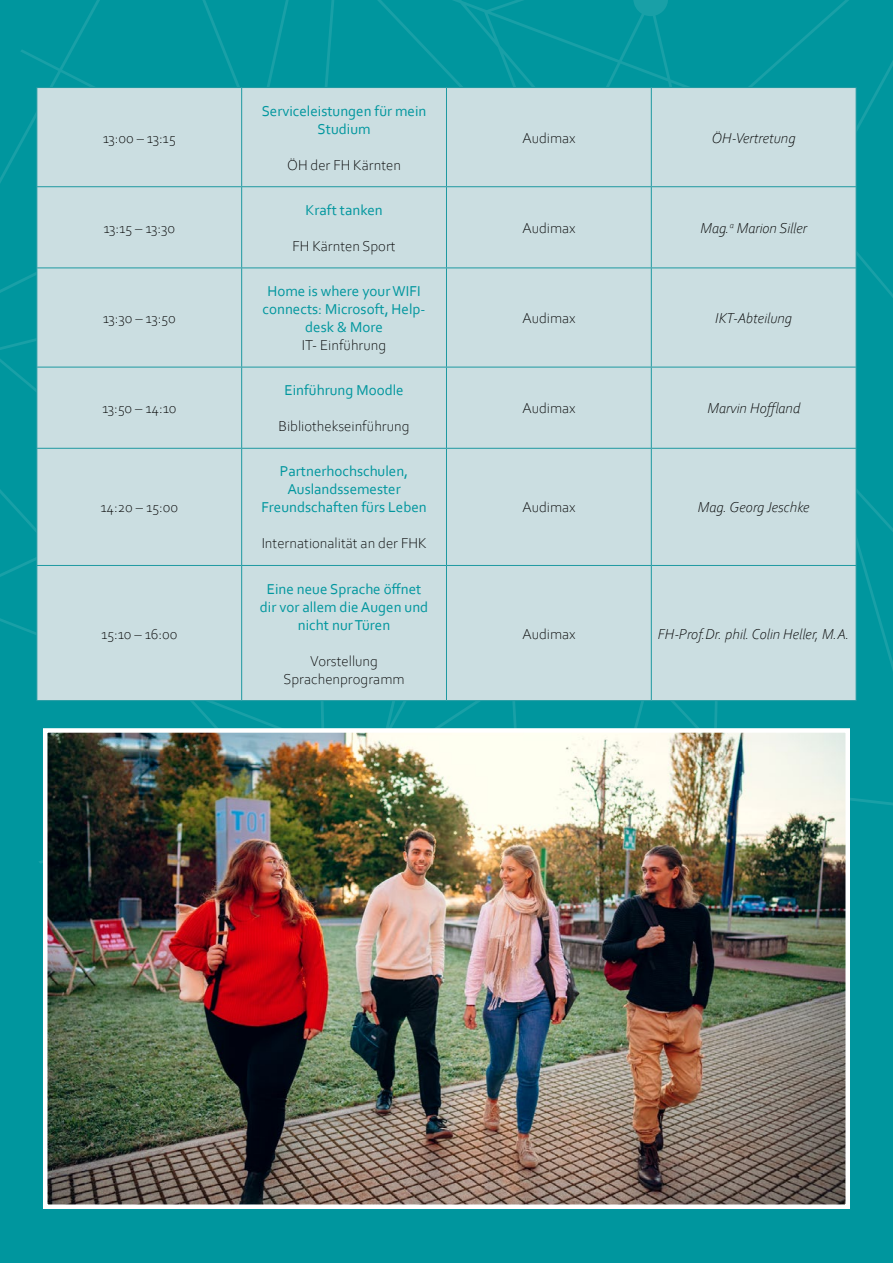
<style>
.page{position:relative;width:893px;height:1263px;background:#fff}
.page>*{position:absolute;margin:0;border:0;box-sizing:border-box;transform-origin:0 0}
.t1{font:15px/18px "Corbel";color:#00969e;text-align:center}
.t2{font:300 15px/18px "Corbel";color:#000;text-align:center}
.t3{font:italic 300 15px "Corbel";color:#000}
</style>
<div class="page">
<div style="left:0;top:646px;width:893px;height:617px;background:#00969e"></div>
<div style="left:0;top:0;width:893px;height:864px;background:#00969e"></div>
<img style="left:48px;top:733px;width:797px;height:471px">
<div style="left:43px;top:728px;width:807px;height:481px;border:4px solid #fff"></div>
<div style="left:37px;top:88px;width:819px;height:612px;background:#cbdee1"></div>
<hr style="left:36px;top:88px;width:1px;height:98px;background:#1e99a1">
<hr style="left:36px;top:187px;width:1px;height:81px;background:#1e99a1">
<hr style="left:36px;top:268px;width:1px;height:99px;background:#1e99a1">
<hr style="left:36px;top:367px;width:1px;height:81px;background:#1e99a1">
<hr style="left:36px;top:449px;width:1px;height:116px;background:#1e99a1">
<hr style="left:36px;top:566px;width:1px;height:134px;background:#1e99a1">
<hr style="left:36px;top:87px;width:206px;height:1px;background:#1e99a1">
<hr style="left:36px;top:186px;width:206px;height:1px;background:#1e99a1">
<hr style="left:36px;top:268px;width:206px;height:1px;background:#1e99a1">
<hr style="left:36px;top:367px;width:206px;height:1px;background:#1e99a1">
<hr style="left:36px;top:448px;width:206px;height:1px;background:#1e99a1">
<hr style="left:36px;top:565px;width:206px;height:1px;background:#1e99a1">
<hr style="left:36px;top:700px;width:206px;height:1px;background:#1e99a1">
<hr style="left:241px;top:88px;width:1px;height:98px;background:#1e99a1">
<hr style="left:241px;top:187px;width:1px;height:81px;background:#1e99a1">
<hr style="left:241px;top:268px;width:1px;height:99px;background:#1e99a1">
<hr style="left:241px;top:367px;width:1px;height:81px;background:#1e99a1">
<hr style="left:241px;top:449px;width:1px;height:116px;background:#1e99a1">
<hr style="left:241px;top:566px;width:1px;height:134px;background:#1e99a1">
<hr style="left:242px;top:87px;width:204px;height:1px;background:#1e99a1">
<hr style="left:242px;top:186px;width:204px;height:1px;background:#1e99a1">
<hr style="left:242px;top:268px;width:204px;height:1px;background:#1e99a1">
<hr style="left:242px;top:367px;width:204px;height:1px;background:#1e99a1">
<hr style="left:242px;top:448px;width:204px;height:1px;background:#1e99a1">
<hr style="left:242px;top:565px;width:204px;height:1px;background:#1e99a1">
<hr style="left:242px;top:700px;width:204px;height:1px;background:#1e99a1">
<hr style="left:446px;top:88px;width:1px;height:98px;background:#1e99a1">
<hr style="left:446px;top:187px;width:1px;height:81px;background:#1e99a1">
<hr style="left:446px;top:268px;width:1px;height:99px;background:#1e99a1">
<hr style="left:446px;top:367px;width:1px;height:81px;background:#1e99a1">
<hr style="left:446px;top:449px;width:1px;height:116px;background:#1e99a1">
<hr style="left:446px;top:566px;width:1px;height:134px;background:#1e99a1">
<hr style="left:651px;top:88px;width:1px;height:98px;background:#1e99a1">
<hr style="left:856px;top:88px;width:1px;height:98px;background:#1e99a1">
<hr style="left:651px;top:187px;width:1px;height:81px;background:#1e99a1">
<hr style="left:856px;top:187px;width:1px;height:81px;background:#1e99a1">
<hr style="left:651px;top:268px;width:1px;height:99px;background:#1e99a1">
<hr style="left:856px;top:268px;width:1px;height:99px;background:#1e99a1">
<hr style="left:651px;top:367px;width:1px;height:81px;background:#1e99a1">
<hr style="left:856px;top:367px;width:1px;height:81px;background:#1e99a1">
<hr style="left:651px;top:449px;width:1px;height:116px;background:#1e99a1">
<hr style="left:856px;top:449px;width:1px;height:116px;background:#1e99a1">
<hr style="left:651px;top:566px;width:1px;height:134px;background:#1e99a1">
<hr style="left:856px;top:566px;width:1px;height:134px;background:#1e99a1">
<hr style="left:446px;top:87px;width:205px;height:1px;background:#1e99a1">
<hr style="left:651px;top:87px;width:205px;height:1px;background:#1e99a1">
<hr style="left:446px;top:186px;width:205px;height:1px;background:#1e99a1">
<hr style="left:651px;top:186px;width:205px;height:1px;background:#1e99a1">
<hr style="left:446px;top:268px;width:205px;height:1px;background:#1e99a1">
<hr style="left:651px;top:268px;width:205px;height:1px;background:#1e99a1">
<hr style="left:446px;top:367px;width:205px;height:1px;background:#1e99a1">
<hr style="left:651px;top:367px;width:205px;height:1px;background:#1e99a1">
<hr style="left:446px;top:448px;width:205px;height:1px;background:#1e99a1">
<hr style="left:651px;top:448px;width:205px;height:1px;background:#1e99a1">
<hr style="left:446px;top:565px;width:205px;height:1px;background:#1e99a1">
<hr style="left:651px;top:565px;width:205px;height:1px;background:#1e99a1">
<hr style="left:446px;top:700px;width:205px;height:1px;background:#1e99a1">
<hr style="left:651px;top:700px;width:205px;height:1px;background:#1e99a1">
<p class="t2" style="left:103px;top:128px;width:75px">13:00 – 13:15</p>
<p class="t1" style="left:262px;top:101px;width:166px">Serviceleistungen für mein<br>Studium</p>
<p class="t2" style="left:287px;top:155px;width:115px">ÖH der FH Kärnten</p>
<p class="t2" style="left:522px;top:128px;width:54px">Audimax</p>
<p class="t3" style="left:712px;top:128px;width:85px">ÖH-Vertretung</p>
<p class="t2" style="left:103px;top:218px;width:73px">13:15 – 13:30</p>
<p class="t1" style="left:305px;top:201px;width:79px">Kraft tanken</p>
<p class="t2" style="left:293px;top:236px;width:105px">FH Kärnten Sport</p>
<p class="t2" style="left:522px;top:218px;width:54px">Audimax</p>
<p class="t3" style="left:700px;top:218px;width:108px">Mag.<sup>a</sup> Marion Siller</p>
<p class="t2" style="left:103px;top:308px;width:74px">13:30 – 13:50</p>
<p class="t1" style="left:263px;top:282px;width:164px">Home is where your WIFI connects: Microsoft, Help&shy;desk &amp; More</p>
<p class="t2" style="left:302px;top:335px;width:86px">IT- Einführung</p>
<p class="t2" style="left:522px;top:308px;width:54px">Audimax</p>
<p class="t3" style="left:715px;top:308px;width:78px">IKT-Abteilung</p>
<p class="t2" style="left:102px;top:399px;width:76px">13:50 – 14:10</p>
<p class="t1" style="left:285px;top:381px;width:121px">Einführung Moodle</p>
<p class="t2" style="left:279px;top:417px;width:132px">Bibliothekseinführung</p>
<p class="t2" style="left:522px;top:399px;width:54px">Audimax</p>
<p class="t3" style="left:707px;top:399px;width:94px">Marvin Hoffland</p>
<p class="t2" style="left:100px;top:498px;width:79px">14:20 – 15:00</p>
<p class="t1" style="left:261px;top:462px;width:167px">Partnerhochschulen,<br>Auslandssemester<br>Freundschaften fürs Leben</p>
<p class="t2" style="left:262px;top:534px;width:166px">Internationalität an der FHK</p>
<p class="t2" style="left:522px;top:498px;width:54px">Audimax</p>
<p class="t3" style="left:698px;top:498px;width:113px">Mag. Georg Jeschke</p>
<p class="t2" style="left:101px;top:624px;width:78px">15:10 – 16:00</p>
<p class="t1" style="left:260px;top:579px;width:170px">Eine neue Sprache öffnet dir vor allem die Augen und nicht nur Türen</p>
<p class="t2" style="left:283px;top:651px;width:123px">Vorstellung<br>Sprachenprogramm</p>
<p class="t2" style="left:522px;top:624px;width:54px">Audimax</p>
<p class="t3" style="left:658px;top:624px;width:193px">FH-Prof.Dr. phil. Colin Heller, M.A.</p>
</div>
